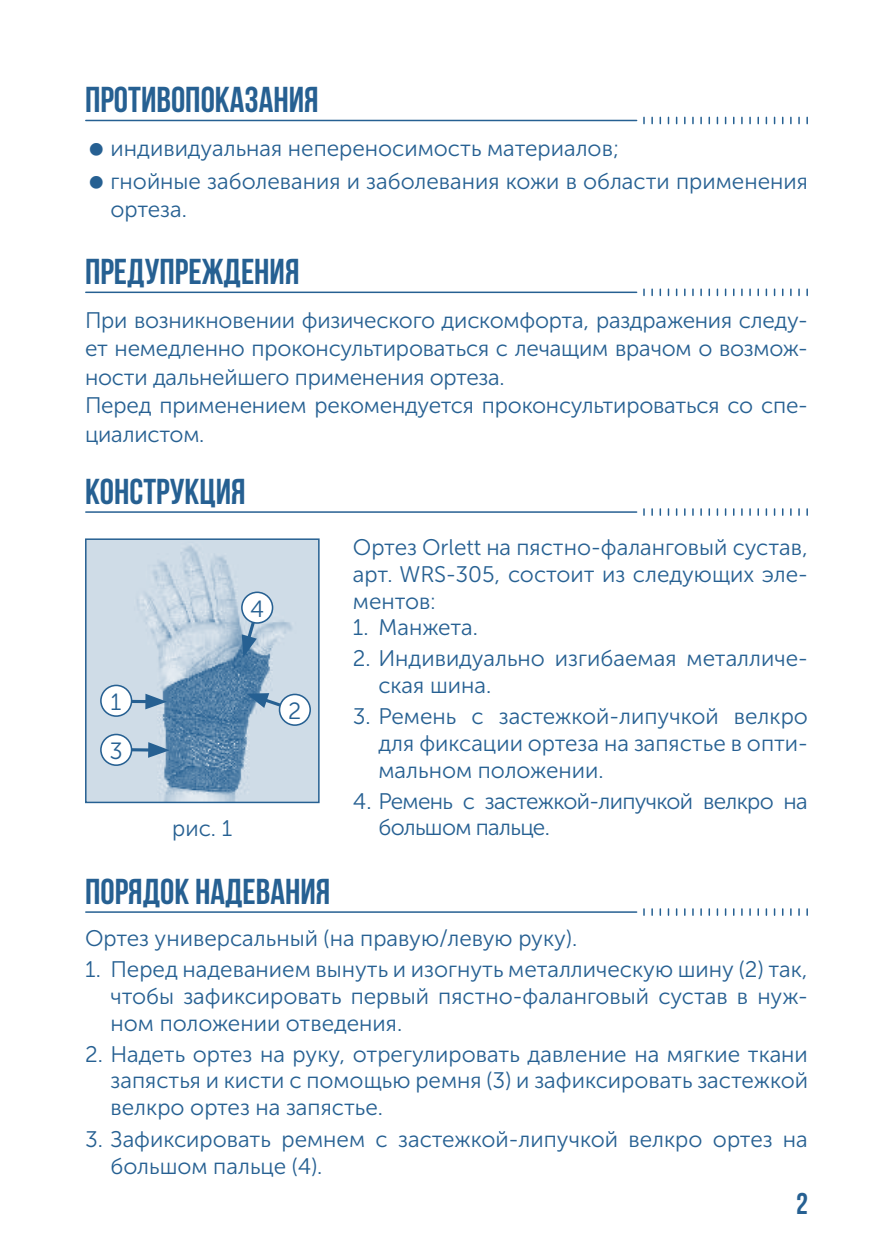
<style>
.page{position:relative;width:893px;height:1259px;background:#fff}
.page>*{position:absolute;margin:0;border:0;box-sizing:border-box;transform-origin:0 0}
.t1{font:700 36px "Bebas Neue";color:#266092}
.t2{font:700 30px "Bebas Neue";color:#266092}
.t3{font:23.4px/49.2px "Museo Sans Cyrl 300";color:#266092}
.t4{font:22.5px/26.7px "Museo Sans Cyrl 300";color:#266092}
.t5{font:22.5px/26.7px "Museo Sans Cyrl 300";letter-spacing:-.03em;color:#266092}
</style>
<div class="page">
<img style="left:88px;top:541px;width:229px;height:259px">
<div style="left:85px;top:538px;width:235px;height:265px;border:2px solid #266092"></div>
<hr style="left:122px;top:700px;width:28px;height:3px;background:#266092">
<svg style="left:145px;top:693px;width:22px;height:16px"></svg>
<hr style="left:126px;top:748px;width:27px;height:3px;background:#266092">
<svg style="left:148px;top:742px;width:22px;height:16px"></svg>
<svg style="left:246px;top:693px;width:45px;height:19px"></svg>
<svg style="left:242px;top:614px;width:17px;height:43px"></svg>
<div style="left:101px;top:685px;width:31px;height:31px;background:#fff;border-radius:50%"></div>
<div style="left:100px;top:684px;width:32px;height:33px;border:2px solid #266092;border-radius:50%"></div>
<div style="left:101px;top:734px;width:31px;height:31px;background:#fff;border-radius:50%"></div>
<div style="left:100px;top:733px;width:32px;height:33px;border:2px solid #266092;border-radius:50%"></div>
<div style="left:280px;top:694px;width:30px;height:31px;background:#fff;border-radius:50%"></div>
<div style="left:279px;top:693px;width:32px;height:33px;border:2px solid #266092;border-radius:50%"></div>
<div style="left:242px;top:592px;width:31px;height:31px;background:#fff;border-radius:50%"></div>
<div style="left:241px;top:591px;width:32px;height:33px;border:2px solid #266092;border-radius:50%"></div>
<hr style="left:86px;top:120px;width:551px;height:1px;background:#266092">
<svg style="left:643px;top:117px;width:2px;height:7px"></svg>
<svg style="left:651px;top:117px;width:2px;height:7px"></svg>
<svg style="left:692px;top:117px;width:2px;height:7px"></svg>
<svg style="left:700px;top:117px;width:2px;height:7px"></svg>
<svg style="left:708px;top:117px;width:2px;height:7px"></svg>
<svg style="left:741px;top:117px;width:2px;height:7px"></svg>
<svg style="left:749px;top:117px;width:2px;height:7px"></svg>
<svg style="left:757px;top:117px;width:2px;height:7px"></svg>
<svg style="left:790px;top:117px;width:2px;height:7px"></svg>
<svg style="left:798px;top:117px;width:2px;height:7px"></svg>
<svg style="left:806px;top:117px;width:2px;height:7px"></svg>
<hr style="left:86px;top:291px;width:551px;height:2px;background:#266092">
<svg style="left:643px;top:289px;width:2px;height:6px"></svg>
<svg style="left:651px;top:289px;width:2px;height:6px"></svg>
<svg style="left:692px;top:289px;width:2px;height:6px"></svg>
<svg style="left:700px;top:289px;width:2px;height:6px"></svg>
<svg style="left:708px;top:289px;width:2px;height:6px"></svg>
<svg style="left:741px;top:289px;width:2px;height:6px"></svg>
<svg style="left:749px;top:289px;width:2px;height:6px"></svg>
<svg style="left:757px;top:289px;width:2px;height:6px"></svg>
<svg style="left:790px;top:289px;width:2px;height:6px"></svg>
<svg style="left:798px;top:289px;width:2px;height:6px"></svg>
<svg style="left:806px;top:289px;width:2px;height:6px"></svg>
<hr style="left:86px;top:511px;width:551px;height:2px;background:#266092">
<svg style="left:643px;top:509px;width:2px;height:6px"></svg>
<svg style="left:651px;top:509px;width:2px;height:6px"></svg>
<svg style="left:692px;top:509px;width:2px;height:6px"></svg>
<svg style="left:700px;top:509px;width:2px;height:6px"></svg>
<svg style="left:708px;top:509px;width:2px;height:6px"></svg>
<svg style="left:741px;top:509px;width:2px;height:6px"></svg>
<svg style="left:749px;top:509px;width:2px;height:6px"></svg>
<svg style="left:757px;top:509px;width:2px;height:6px"></svg>
<svg style="left:790px;top:509px;width:2px;height:6px"></svg>
<svg style="left:798px;top:509px;width:2px;height:6px"></svg>
<svg style="left:806px;top:509px;width:2px;height:6px"></svg>
<hr style="left:86px;top:911px;width:551px;height:2px;background:#266092">
<svg style="left:643px;top:909px;width:2px;height:6px"></svg>
<svg style="left:651px;top:909px;width:2px;height:6px"></svg>
<svg style="left:692px;top:909px;width:2px;height:6px"></svg>
<svg style="left:700px;top:909px;width:2px;height:6px"></svg>
<svg style="left:708px;top:909px;width:2px;height:6px"></svg>
<svg style="left:741px;top:909px;width:2px;height:6px"></svg>
<svg style="left:749px;top:909px;width:2px;height:6px"></svg>
<svg style="left:757px;top:909px;width:2px;height:6px"></svg>
<svg style="left:790px;top:909px;width:2px;height:6px"></svg>
<svg style="left:798px;top:909px;width:2px;height:6px"></svg>
<svg style="left:806px;top:909px;width:2px;height:6px"></svg>
<h1 class="t1" style="left:85px;top:80px;width:235px">Противопоказания</h1>
<p class="t4" style="left:111px;top:132px;width:699px;line-height:32.7px">индивидуальная непереносимость материалов;<br>гнойные заболевания и заболевания кожи в области применения</p>
<p class="t4" style="left:111px;top:196px;width:78px">ортеза.</p>
<h1 class="t1" style="left:85px;top:252px;width:216px">Предупреждения</h1>
<p class="t4" style="left:85px;top:306px;width:724px;line-height:28.5px">При возникновении физического дискомфорта, раздражения следу&shy;ет немедленно проконсультироваться с лечащим врачом о возмож&shy;ности дальнейшего применения ортеза.<br>Перед применением рекомендуется проконсультироваться со спе&shy;циалистом.</p>
<h1 class="t1" style="left:85px;top:472px;width:162px">Конструкция</h1>
<p class="t3" style="left:250px;top:584px;width:16px">4</p>
<p class="t3" style="left:109px;top:677px;width:15px">1<br>3</p>
<p class="t3" style="left:288px;top:686px;width:15px">2</p>
<p class="t4" style="left:172px;top:815px;width:62px">рис. 1</p>
<p class="t4" style="left:353px;top:534px;width:456px;text-align:justify">Ортез Orlett на пястно-фаланговый сустав, арт. WRS-305, состоит из следующих эле&shy;ментов:</p>
<p class="t4" style="left:353px;top:614px;width:127px">1. Манжета.</p>
<p class="t4" style="left:378px;top:645px;width:431px;text-indent:-26px">2. Индивидуально изгибаемая металличе&shy;ская шина.</p>
<p class="t4" style="left:378px;top:703px;width:431px;text-align:justify;text-indent:-26px">3. Ремень с застежкой-липучкой велкро для фиксации ортеза на запястье в опти&shy;мальном положении.</p>
<p class="t5" style="left:378px;top:787px;width:431px;text-indent:-26px">4. Ремень с застежкой-липучкой велкро на большом пальце.</p>
<h1 class="t1" style="left:85px;top:872px;width:247px">Порядок надевания</h1>
<p class="t4" style="left:85px;top:925px;width:494px">Ортез универсальный (на правую/левую руку).</p>
<p class="t4" style="left:111px;top:956px;width:699px;text-align:justify;text-indent:-26px">1. Перед надеванием вынуть и изогнуть металлическую шину (2) так, чтобы зафиксировать первый пястно-фаланговый сустав в нуж&shy;ном положении отведения.</p>
<p class="t4" style="left:111px;top:1040px;width:699px;text-align:justify;text-indent:-26px">2. Надеть ортез на руку, отрегулировать давление на мягкие ткани запястья и кисти с помощью ремня (3) и зафиксировать застежкой велкро ортез на запястье.</p>
<p class="t4" style="left:111px;top:1125px;width:699px;text-indent:-26px">3. Зафиксировать ремнем с застежкой-липучкой велкро ортез на большом пальце (4).</p>
<h2 class="t2" style="left:796px;top:1187px;width:13px">2</h2>
</div>
